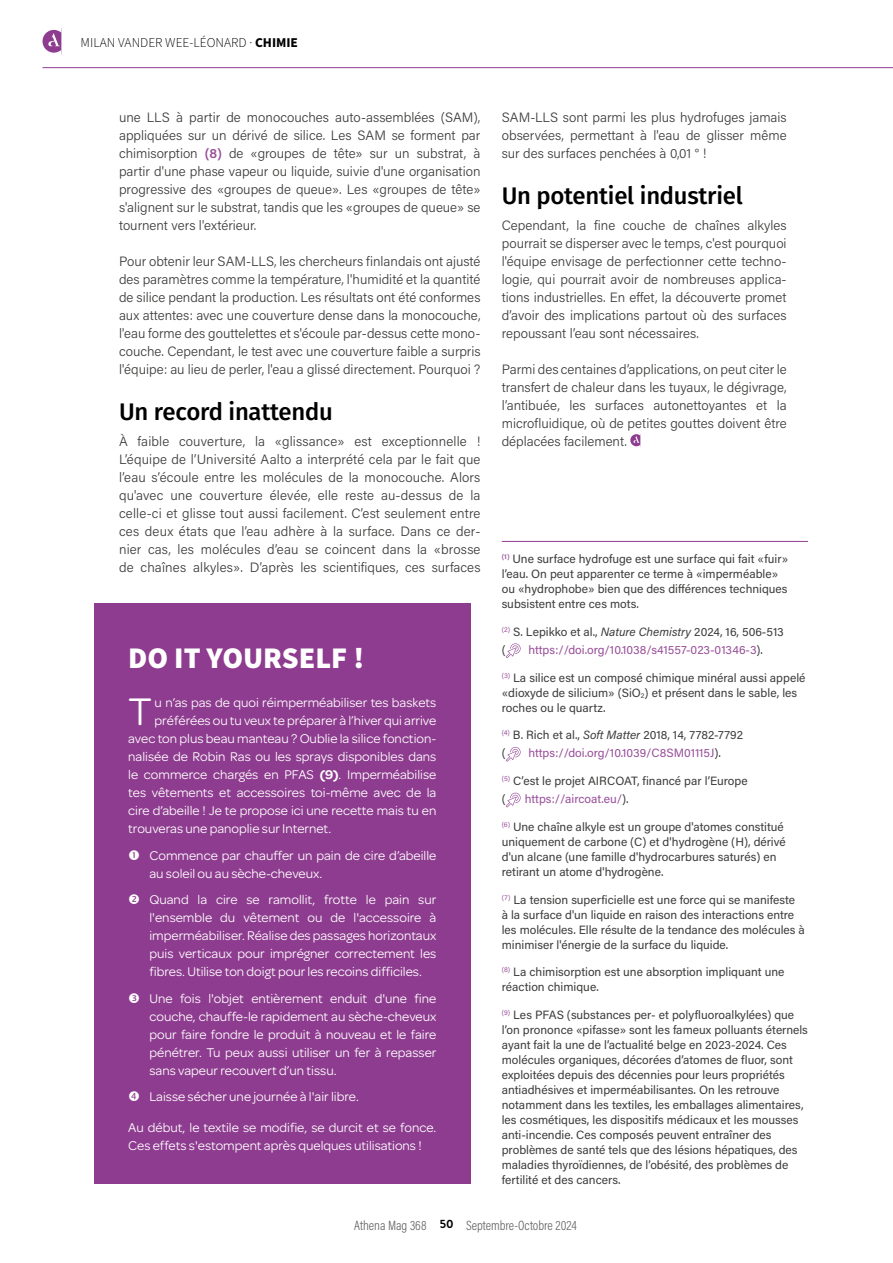
<style>
.page{position:relative;width:893px;height:1263px;background:#fff}
.page>*{position:absolute;margin:0;border:0;box-sizing:border-box;transform-origin:0 0}
.t1{font:40.95px "Omnes";color:#fff}
.t2{font:900 30px "Source Sans Pro";color:#fff}
.t3{font:500 24px "Fira Sans";letter-spacing:-.01em;color:#000}
.t4{font:300 13.5px/18px "Acumin Pro";color:#3c3c3b;text-align:justify}
.t5{font:13.5px/18px "Omnes";color:#fff}
.t6{font:300 13.5px "Acumin Pro Cond";color:#646363}
.t7{font:300 13.5px "Source Sans Pro";color:#000}
.t8{font:12px/15px "Acumin Pro";color:#3c3c3b}
.t9{font:12px "Acumin Pro";color:#984f99}
.s1{font-weight:700}
.s2{font-weight:600;color:#984f99}
.s3{font-style:italic}
.s4{color:#3c3c3b}
.s5{font-family:"Omnes VF"}
</style>
<div class="page">
<div style="left:94px;top:603px;width:376px;height:581px;background:#8e3c8f"></div>
<svg style="left:630px;top:434px;width:10px;height:13px"></svg>
<hr style="left:502px;top:541px;width:306px;height:1px;background:#8e3c8f">
<svg style="left:506px;top:643px;width:15px;height:15px"></svg>
<svg style="left:506px;top:747px;width:15px;height:15px"></svg>
<svg style="left:506px;top:793px;width:15px;height:14px"></svg>
<hr style="left:43px;top:67px;width:850px;height:1px;background:#8e3c8f">
<svg style="left:43px;top:29px;width:18px;height:24px"></svg>
<p class="t7" style="left:81px;top:33px;width:219px">MILAN VANDER WEE-LÉONARD · <span class="s1">CHIMIE</span></p>
<p class="t4" style="left:502px;top:108px;width:286px">SAM-LLS sont parmi les plus hydrofuges jamais observées, permettant à l'eau de glisser même sur des surfaces penchées à 0,01 ° !</p>
<h3 class="t3" style="left:502px;top:176px;width:243px">Un potentiel industriel</h3>
<p class="t4" style="left:502px;top:216px;width:286px">Cependant, la fine couche de chaînes alkyles pourrait se disperser avec le temps, c'est pourquoi l'équipe envisage de perfectionner cette techno&shy;logie, qui pourrait avoir de nombreuses applica&shy;tions industrielles. En effet, la découverte promet d’avoir des implications partout où des surfaces repoussant l’eau sont nécessaires.</p>
<p class="t4" style="left:502px;top:360px;width:286px">Parmi des centaines d’applications, on peut citer le transfert de chaleur dans les tuyaux, le dégivrage, l’antibuée, les surfaces autonettoyantes et la microfluidique, où de petites gouttes doivent être déplacées facilement.</p>
<p class="t4" style="left:119px;top:108px;width:363px">une LLS à partir de monocouches auto-assemblées (SAM), appliquées sur un dérivé de silice. Les SAM se forment par chimisorption <span class="s2">(8)</span> de «groupes de tête» sur un substrat, à partir d'une phase vapeur ou liquide, suivie d'une organisation progressive des «groupes de queue». Les «groupes de tête» s'alignent sur le substrat, tandis que les «groupes de queue» se tournent vers l'extérieur.</p>
<p class="t4" style="left:119px;top:252px;width:363px">Pour obtenir leur SAM-LLS, les chercheurs finlandais ont ajusté des paramètres comme la température, l'humidité et la quantité de silice pendant la production. Les résultats ont été conformes aux attentes: avec une couverture dense dans la monocouche, l'eau forme des gouttelettes et s'écoule par-dessus cette mono&shy;couche. Cependant, le test avec une couverture faible a surpris l'équipe: au lieu de perler, l'eau a glissé directement. Pourquoi ?</p>
<h3 class="t3" style="left:119px;top:392px;width:215px">Un record inattendu</h3>
<p class="t4" style="left:119px;top:432px;width:363px">À faible couverture, la «glissance» est exceptionnelle !<br>L’équipe de l’Université Aalto a interprété cela par le fait que l’eau s’écoule entre les molécules de la monocouche. Alors qu'avec une couverture élevée, elle reste au-dessus de la celle-ci et glisse tout aussi facilement. C’est seulement entre ces deux états que l’eau adhère à la surface. Dans ce der&shy;nier cas, les molécules d’eau se coincent dans la «brosse de chaînes alkyles». D’après les scientifiques, ces surfaces</p>
<p class="t8" style="left:502px;top:551px;width:288px"><sup>(1)</sup> Une surface hydrofuge est une surface qui fait «fuir» l’eau. On peut apparenter ce terme à «imperméable» ou «hydrophobe» bien que des différences techniques subsistent entre ces mots.</p>
<p class="t8" style="left:502px;top:622px;width:284px;line-height:18px"><sup>(2)</sup> S. Lepikko et al., <span class="s3">Nature Chemistry</span> 2024, 16, 506-513 (</p>
<p class="t9" style="left:528px;top:641px;width:236px">https://doi.org/10.1038/s41557-023-01346-3<span class="s4">).</span></p>
<p class="t8" style="left:502px;top:669px;width:305px"><sup>(3)</sup> La silice est un composé chimique minéral aussi appelé «dioxyde de silicium» (SiO<sub>2</sub>) et présent dans le sable, les roches ou le quartz.</p>
<p class="t8" style="left:502px;top:726px;width:243px;line-height:18px"><sup>(4)</sup> B. Rich et al., <span class="s3">Soft Matter</span> 2018, 14, 7782-7792 (</p>
<h2 class="t2" style="left:128px;top:637px;width:237px">DO IT YOURSELF !</h2>
<h1 class="t1" style="left:128px;top:684px;width:25px">T</h1>
<p class="t5" style="left:155px;top:693px;width:283px">u n’as pas de quoi réimperméabiliser tes baskets</p>
<p class="t5" style="left:155px;top:711px;width:283px">préférées ou tu veux te préparer à l’hiver qui arrive</p>
<p class="t5" style="left:128px;top:729px;width:310px">avec ton plus beau manteau ? Oublie la silice fonction-</p>
<p class="t5" style="left:128px;top:747px;width:310px">nalisée de Robin Ras ou les sprays disponibles dans</p>
<p class="t5" style="left:128px;top:765px;width:310px">le commerce chargés en PFAS <span class="s5">(9)</span>. Imperméabilise</p>
<p class="t5" style="left:128px;top:783px;width:310px">tes vêtements et accessoires toi-même avec de la</p>
<p class="t5" style="left:128px;top:801px;width:310px">cire d’abeille ! Je te propose ici une recette mais tu en</p>
<p class="t5" style="left:128px;top:819px;width:204px">trouveras une panoplie sur Internet.</p>
<p class="t5" style="left:149px;top:845px;width:288px">Commence par chauffer un pain de cire d’abeille au soleil ou au sèche-cheveux.</p>
<p class="t5" style="left:149px;top:890px;width:288px;text-align:justify">Quand la cire se ramollit, frotte le pain sur l'ensemble du vêtement ou de l'accessoire à imperméabiliser. Réalise des passages horizontaux puis verticaux pour imprégner correctement les fibres. Utilise ton doigt pour les recoins difficiles.</p>
<p class="t5" style="left:149px;top:988px;width:288px;text-align:justify">Une fois l'objet entièrement enduit d'une fine couche, chauffe-le rapidement au sèche-cheveux pour faire fondre le produit à nouveau et le faire pénétrer. Tu peux aussi utiliser un fer à repasser sans vapeur recouvert d’un tissu.</p>
<p class="t5" style="left:149px;top:1087px;width:211px">Laisse sécher une journée à l'air libre.</p>
<p class="t5" style="left:128px;top:1118px;width:310px">Au début, le textile se modifie, se durcit et se fonce.<br>Ces effets s'estompent après quelques utilisations !</p>
<p class="t9" style="left:528px;top:745px;width:194px">https://doi.org/10.1039/C8SM01115J<span class="s4">).</span></p>
<p class="t8" style="left:502px;top:771px;width:247px;line-height:18px"><sup>(5)</sup> C’est le projet AIRCOAT, financé par l’Europe (</p>
<p class="t9" style="left:525px;top:791px;width:105px">https://aircoat.eu/<span class="s4">).</span></p>
<p class="t8" style="left:502px;top:819px;width:286px"><sup>(6)</sup> Une chaîne alkyle est un groupe d'atomes constitué uniquement de carbone (C) et d'hydrogène (H), dérivé d'un alcane (une famille d'hydrocarbures saturés) en retirant un atome d'hydrogène.</p>
<p class="t8" style="left:502px;top:891px;width:305px"><sup>(7)</sup> La tension superficielle est une force qui se manifeste<br>à la surface d'un liquide en raison des interactions entre les molécules. Elle résulte de la tendance des molécules à minimiser l'énergie de la surface du liquide.</p>
<p class="t8" style="left:502px;top:964px;width:284px"><sup>(8)</sup> La chimisorption est une absorption impliquant une réaction chimique.</p>
<p class="t8" style="left:502px;top:1007px;width:308px"><sup>(9)</sup> Les PFAS (substances per- et polyfluoroalkylées) que l’on prononce «pifasse» sont les fameux polluants éternels ayant fait la une de l’actualité belge en 2023-2024. Ces molécules organiques, décorées d’atomes de fluor, sont exploitées depuis des décennies pour leurs propriétés antiadhésives et imperméabilisantes. On les retrouve notamment dans les textiles, les emballages alimentaires, les cosmétiques, les dispositifs médicaux et les mousses anti-incendie. Ces composés peuvent entraîner des problèmes de santé tels que des lésions hépatiques, des maladies thyroïdiennes, de l’obésité, des problèmes de fertilité et des cancers.</p>
<p class="t6" style="left:354px;top:1217px;width:224px">Athena Mag 368 <sup>50</sup> Septembre-Octobre 2024</p>
</div>
